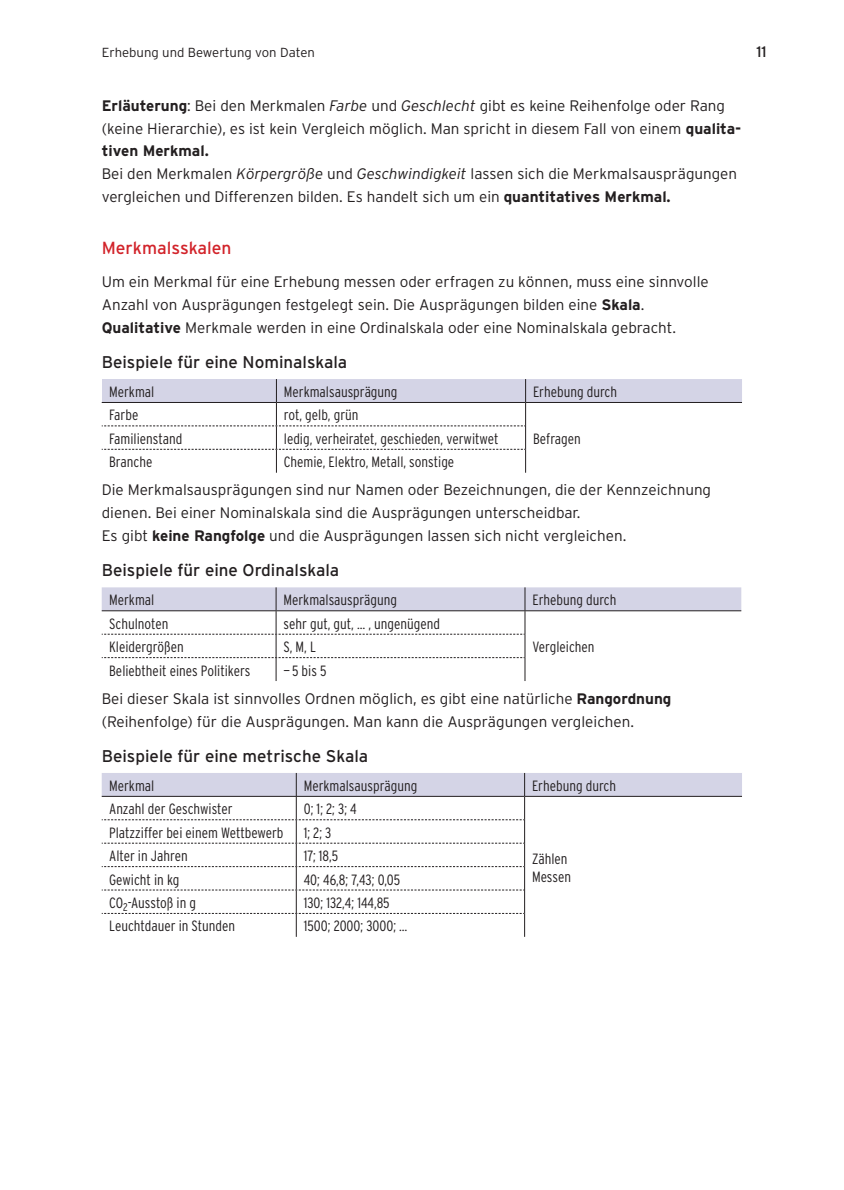
<style>
.page{position:relative;width:844px;height:1190px;background:#fff}
.page>*{position:absolute;margin:0;border:0;box-sizing:border-box;transform-origin:0 0}
.t1{font:17.5px "Interstate";color:#d2232a}
.t2{font:16.97px "Interstate";color:#231f20}
.t3{font:300 15.22px/22.8px "Interstate";color:#231f20}
.t4{font:15.22px "Interstate";color:#231f20}
.t5{font:300 condensed 14.88px/17.5px "Interstate";color:#231f20}
.t6{font:300 13.12px "Interstate";color:#231f20}
.s1{font-weight:700}
.s2{font-style:italic}
</style>
<div class="page">
<svg style="left:102px;top:379px;width:640px;height:94px"></svg>
<svg style="left:102px;top:587px;width:639px;height:94px"></svg>
<svg style="left:102px;top:773px;width:640px;height:164px"></svg>
<p class="t6" style="left:102px;top:47px;width:215px">Erhebung und Bewertung von Daten</p>
<p class="t4" style="left:756px;top:46px;width:12px">11</p>
<p class="t3" style="left:102px;top:96px;width:641px"><span class="s1">Erläuterung</span>: Bei den Merkmalen <span class="s2">Farbe</span> und <span class="s2">Geschlecht</span> gibt es keine Reihenfolge oder Rang (keine Hierarchie), es ist kein Vergleich möglich. Man spricht in diesem Fall von einem <span class="s1">qualita&shy;tiven Merkmal.<br></span>Bei den Merkmalen <span class="s2">Körpergröße</span> und <span class="s2">Geschwindigkeit</span> lassen sich die Merkmalsausprägungen vergleichen und Differenzen bilden. Es handelt sich um ein <span class="s1">quanti tatives Merkmal.</span></p>
<p class="t1" style="left:102px;top:242px;width:131px">Merkmalsskalen</p>
<p class="t3" style="left:102px;top:272px;width:608px">Um ein Merkmal für eine Erhebung messen oder erfragen zu können, muss eine sinnvolle<br>Anzahl von Ausprägungen festgelegt sein. Die Ausprägungen bilden eine <span class="s1">Skala</span>.<br><span class="s1">Qualitative</span> Merkmale werden in eine Ordinalskala oder eine Nominalskala gebracht.</p>
<p class="t2" style="left:102px;top:356px;width:247px">Beispiele für eine Nominalskala</p>
<p class="t5" style="left:109px;top:384px;width:47px">Merkmal</p>
<p class="t5" style="left:284px;top:384px;width:115px">Merkmalsausprägung</p>
<p class="t5" style="left:533px;top:384px;width:86px">Erhebung durch</p>
<p class="t5" style="left:109px;top:408px;width:31px">Farbe</p>
<p class="t5" style="left:284px;top:408px;width:76px">rot, gelb, grün</p>
<p class="t5" style="left:109px;top:431px;width:75px">Familienstand</p>
<p class="t5" style="left:284px;top:431px;width:216px">ledig, verheiratet, geschieden, verwitwet</p>
<p class="t5" style="left:533px;top:431px;width:49px">Befragen</p>
<p class="t5" style="left:109px;top:455px;width:45px">Branche</p>
<p class="t5" style="left:284px;top:455px;width:172px">Chemie, Elektro, Metall, sonstige</p>
<p class="t3" style="left:102px;top:480px;width:611px">Die Merkmalsausprägungen sind nur Namen oder Bezeichnungen, die der Kennzeichnung dienen. Bei einer Nominalskala sind die Ausprägungen unterscheidbar.<br>Es gibt <span class="s1">keine Rangfolge</span> und die Ausprägungen lassen sich nicht vergleichen.</p>
<p class="t2" style="left:102px;top:564px;width:239px">Beispiele für eine Ordinalskala</p>
<p class="t5" style="left:109px;top:593px;width:47px">Merkmal</p>
<p class="t5" style="left:283px;top:593px;width:115px">Merkmalsausprägung</p>
<p class="t5" style="left:532px;top:593px;width:86px">Erhebung durch</p>
<p class="t5" style="left:109px;top:616px;width:61px">Schulnoten</p>
<p class="t5" style="left:283px;top:616px;width:158px">sehr gut, gut, … , ungenügend</p>
<p class="t5" style="left:109px;top:639px;width:76px">Kleidergrößen</p>
<p class="t5" style="left:283px;top:639px;width:34px">S, M, L</p>
<p class="t5" style="left:532px;top:639px;width:64px">Vergleichen</p>
<p class="t5" style="left:109px;top:663px;width:143px">Beliebtheit eines Politikers</p>
<p class="t5" style="left:283px;top:663px;width:44px">— 5 bis 5</p>
<p class="t3" style="left:102px;top:688px;width:571px">Bei dieser Skala ist sinnvolles Ordnen möglich, es gibt eine natürliche <span class="s1">Rangordnung </span>(Reihenfolge) für die Ausprägungen. Man kann die Ausprägungen vergleichen.</p>
<p class="t2" style="left:102px;top:749px;width:268px">Beispiele für eine metrische Skala</p>
<p class="t5" style="left:109px;top:778px;width:47px">Merkmal</p>
<p class="t5" style="left:304px;top:778px;width:115px">Merkmalsausprägung</p>
<p class="t5" style="left:532px;top:778px;width:86px">Erhebung durch</p>
<p class="t5" style="left:109px;top:802px;width:125px">Anzahl der Geschwister</p>
<p class="t5" style="left:304px;top:802px;width:54px">0; 1; 2; 3; 4</p>
<p class="t5" style="left:532px;top:851px;width:40px">Zählen<br>Messen</p>
<p class="t5" style="left:109px;top:825px;width:176px">Platzziffer bei einem Wettbewerb</p>
<p class="t5" style="left:304px;top:825px;width:29px">1; 2; 3</p>
<p class="t5" style="left:109px;top:848px;width:80px">Alter in Jahren</p>
<p class="t5" style="left:304px;top:848px;width:36px">17; 18,5</p>
<p class="t5" style="left:109px;top:872px;width:72px">Gewicht in kg</p>
<p class="t5" style="left:304px;top:872px;width:98px">40; 46,8; 7,43; 0,05</p>
<p class="t5" style="left:109px;top:895px;width:88px">CO <sub>2</sub> -Ausstoß in g</p>
<p class="t5" style="left:304px;top:895px;width:87px">130; 132,4; 144,85</p>
<p class="t5" style="left:109px;top:919px;width:128px">Leuchtdauer in Stunden</p>
<p class="t5" style="left:304px;top:919px;width:105px">1500; 2000; 3000; …</p>
</div>
